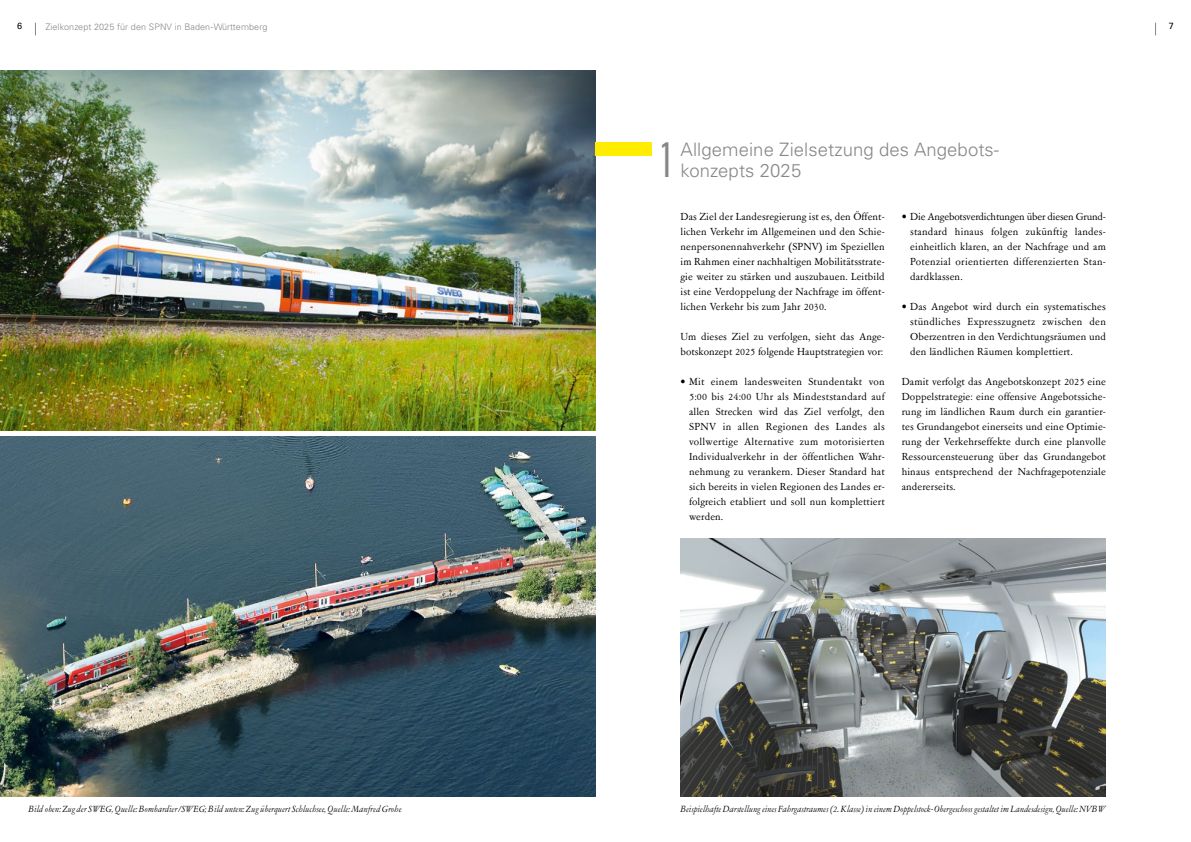
<style>
.page{position:relative;width:1191px;height:842px;background:#fff}
.page>*{position:absolute;margin:0;border:0;box-sizing:border-box;transform-origin:0 0}
.t1{font:300 ultra-condensed 48px "Univers";color:#878786}
.t2{font:300 18.5px/21px "Univers";letter-spacing:.005em;color:#878786}
.t3{font:11.5px/15px "Garamont Amst SBOP Rom";letter-spacing:.01em;color:#000;text-align:justify}
.t4{font:italic 10px "Garamont Amst SBOP";letter-spacing:.015em;color:#000}
.t5{font:300 9px "Univers";letter-spacing:.01em;color:#878786}
.t6{font:9px "Univers";color:#000}
</style>
<div class="page">
<svg style="left:35px;top:23px;width:1px;height:12px"></svg>
<svg style="left:1155px;top:23px;width:1px;height:12px"></svg>
<img style="left:0;top:71px;width:595px;height:360px">
<img style="left:0;top:437px;width:595px;height:360px">
<img style="left:680px;top:539px;width:426px;height:258px">
<div style="left:595px;top:142px;width:57px;height:13px;background:#ffed00"></div>
<p class="t5" style="left:45px;top:21px;width:223px">Zielkonzept 2025 für den SPNV in Baden-Württemberg</p>
<p class="t6" style="left:17px;top:21px;width:7px">6</p>
<p class="t6" style="left:1169px;top:21px;width:7px">7</p>
<h1 class="t1" style="left:660px;top:135px;width:15px">1</h1>
<h2 class="t2" style="left:680px;top:139px;width:320px">Allgemeine Zielsetzung des Angebots&shy;konzepts 2025</h2>
<p class="t3" style="left:680px;top:209px;width:206px">Das Ziel der Landesregierung ist es, den Öffent&shy;lichen Verkehr im Allgemeinen und den Schie&shy;nenpersonennahverkehr (SPNV) im Speziellen im Rahmen einer nachhaltigen Mobilitätsstrate&shy;gie weiter zu stärken und auszubauen. Leitbild ist eine Verdoppelung der Nachfrage im öffent&shy;lichen Verkehr bis zum Jahr 2030.</p>
<p class="t3" style="left:680px;top:329px;width:206px">Um dieses Ziel zu verfolgen, sieht das Ange&shy;botskonzept 2025 folgende Hauptstrategien vor:</p>
<p class="t3" style="left:689px;top:374px;width:197px">Mit einem landesweiten Stundentakt von 5:00 bis 24:00 Uhr als Mindeststandard auf allen Strecken wird das Ziel verfolgt, den SPNV in allen Regionen des Landes als vollwertige Alternative zum motorisierten Individualverkehr in der öffentlichen Wahr&shy;nehmung zu verankern. Dieser Standard hat sich bereits in vielen Regionen des Landes er&shy;folgreich etabliert und soll nun komplettiert werden.</p>
<p class="t3" style="left:910px;top:209px;width:197px">Die Angebotsverdichtungen über diesen Grund&shy;standard hinaus folgen zukünftig landes&shy;einheitlich klaren, an der Nachfrage und am Potenzial orientierten differenzierten Stan&shy;dardklassen.</p>
<p class="t3" style="left:910px;top:299px;width:197px">Das Angebot wird durch ein systematisches stündliches Expresszugnetz zwischen den Oberzentren in den Verdichtungsräumen und den ländlichen Räumen komplettiert.</p>
<p class="t3" style="left:901px;top:374px;width:206px">Damit verfolgt das Angebotskonzept 2025 eine Doppelstrategie: eine offensive Angebotssiche&shy;rung im ländlichen Raum durch ein garantier&shy;tes Grundangebot einerseits und eine Optimie&shy;rung der Verkehrseffekte durch eine planvolle Ressourcensteuerung über das Grundangebot hinaus entsprechend der Nachfragepotenziale andererseits.</p>
<p class="t4" style="left:28px;top:804px;width:374px">Bild oben: Zug der SWEG, Quelle: Bombardier/SWEG; Bild unten: Zug überquert Schluchsee, Quelle: Manfred Grohe</p>
<p class="t4" style="left:680px;top:804px;width:426px">Beispielhafte Darstellung eines Fahrgastraumes (2. Klasse) in einem Doppelstock-Obergeschoss gestaltet im Landesdesign, Quelle: NVBW</p>
</div>
